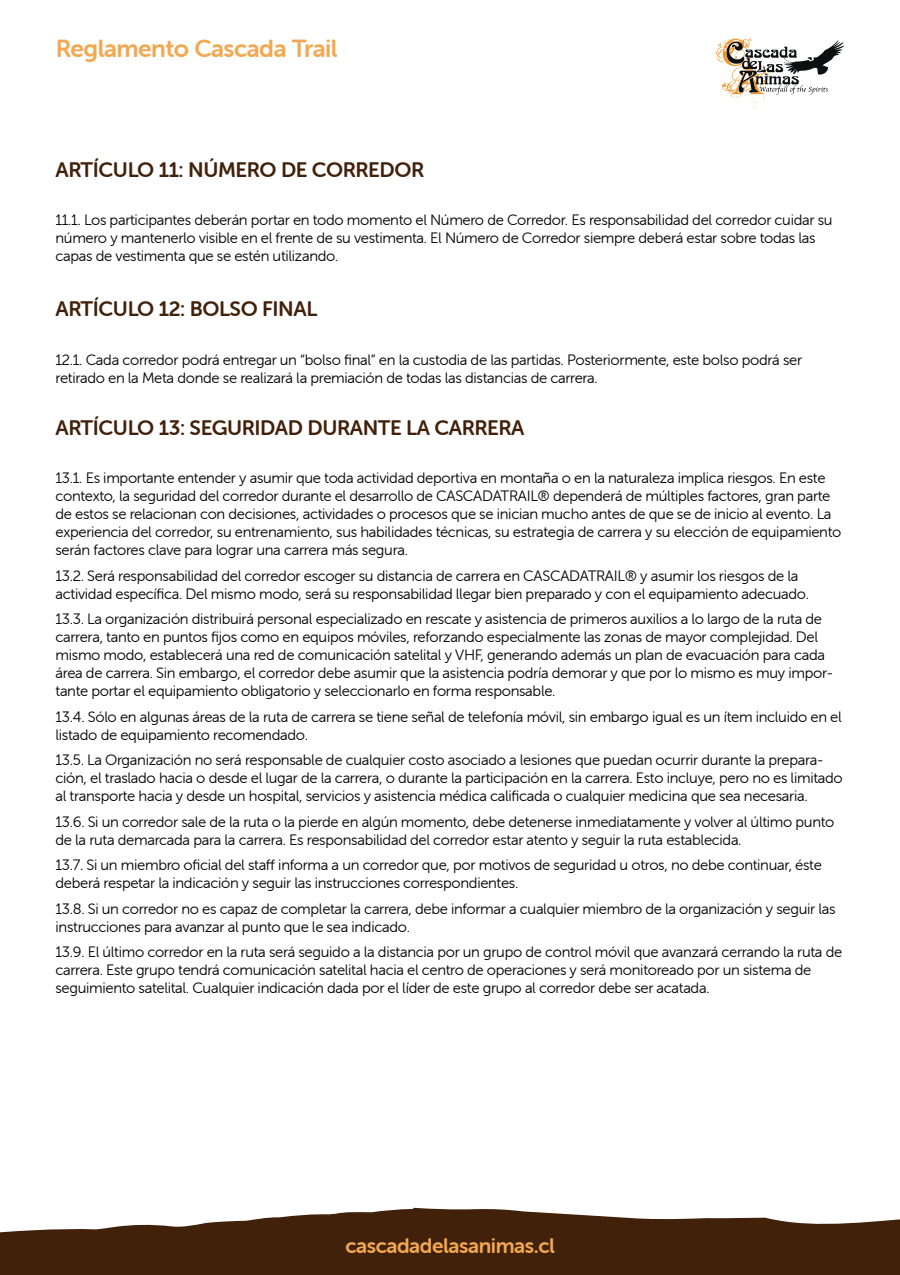
<style>
.page{position:relative;width:900px;height:1275px;background:#fff}
.page>*{position:absolute;margin:0;border:0;box-sizing:border-box;transform-origin:0 0}
.t1{font:24.75px "Museo Sans Rounded 700";letter-spacing:-.02em;color:#f2a852}
.t2{font:21px "Museo Sans Rounded 700";letter-spacing:-.02em;color:#42210b}
.t3{font:21px "Museo Sans Rounded 700";letter-spacing:-.02em;color:#f2a852}
.t4{font:15px/18px "Museo Sans Rounded 300";letter-spacing:-.02em;color:#000}
</style>
<div class="page">
<svg style="left:714px;top:38px;width:130px;height:71px"></svg>
<svg style="left:0;top:1207px;width:900px;height:68px;fill:#42210b"></svg>
<h1 class="t1" style="left:56px;top:35px;width:283px">Reglamento Cascada Trail</h1>
<h2 class="t2" style="left:55px;top:158px;width:370px">ARTÍCULO 11: NÚMERO DE CORREDOR</h2>
<p class="t4" style="left:56px;top:211px;width:779px">11.1. Los participantes deberán portar en todo momento el Número de Corredor. Es responsabilidad del corredor cuidar su número y mantenerlo visible en el frente de su vestimenta. El Número de Corredor siempre deberá estar sobre todas las capas de vestimenta que se estén utilizando.</p>
<h2 class="t2" style="left:56px;top:297px;width:263px">ARTÍCULO 12: BOLSO FINAL</h2>
<p class="t4" style="left:56px;top:351px;width:748px">12.1. Cada corredor podrá entregar un “bolso final” en la custodia de las partidas. Posteriormente, este bolso podrá ser retirado en la Meta donde se realizará la premiación de todas las distancias de carrera.</p>
<h2 class="t2" style="left:56px;top:416px;width:471px">ARTÍCULO 13: SEGURIDAD DURANTE LA CARRERA</h2>
<p class="t4" style="left:56px;top:469px;width:787px">13.1. Es importante entender y asumir que toda actividad deportiva en montaña o en la naturaleza implica riesgos. En este contexto, la seguridad del corredor durante el desarrollo de CASCADATRAIL® dependerá de múltiples factores, gran parte de estos se relacionan con decisiones, actividades o procesos que se inician mucho antes de que se de inicio al evento. La experiencia del corredor, su entrenamiento, sus habilidades técnicas, su estrategia de carrera y su elección de equipamiento serán factores clave para lograr una carrera más segura.</p>
<p class="t4" style="left:56px;top:567px;width:755px">13.2. Será responsabilidad del corredor escoger su distancia de carrera en CASCADATRAIL® y asumir los riesgos de la actividad específica. Del mismo modo, será su responsabilidad llegar bien preparado y con el equipamiento adecuado.</p>
<p class="t4" style="left:56px;top:610px;width:779px">13.3. La organización distribuirá personal especializado en rescate y asistencia de primeros auxilios a lo largo de la ruta de carrera, tanto en puntos fijos como en equipos móviles, reforzando especialmente las zonas de mayor complejidad. Del mismo modo, establecerá una red de comunicación satelital y VHF, generando además un plan de evacuación para cada área de carrera. Sin embargo, el corredor debe asumir que la asistencia podría demorar y que por lo mismo es muy impor&shy;tante portar el equipamiento obligatorio y seleccionarlo en forma responsable.</p>
<p class="t4" style="left:56px;top:708px;width:788px">13.4. Sólo en algunas áreas de la ruta de carrera se tiene señal de telefonía móvil, sin embargo igual es un ítem incluido en el listado de equipamiento recomendado.</p>
<p class="t4" style="left:56px;top:751px;width:789px">13.5. La Organización no será responsable de cualquier costo asociado a lesiones que puedan ocurrir durante la prepara&shy;ción, el traslado hacia o desde el lugar de la carrera, o durante la participación en la carrera. Esto incluye, pero no es limitado al transporte hacia y desde un hospital, servicios y asistencia médica calificada o cualquier medicina que sea necesaria.</p>
<p class="t4" style="left:56px;top:813px;width:780px">13.6. Si un corredor sale de la ruta o la pierde en algún momento, debe detenerse inmediatamente y volver al último punto de la ruta demarcada para la carrera. Es responsabilidad del corredor estar atento y seguir la ruta establecida.</p>
<p class="t4" style="left:56px;top:856px;width:768px">13.7. Si un miembro oficial del staff informa a un corredor que, por motivos de seguridad u otros, no debe continuar, éste deberá respetar la indicación y seguir las instrucciones correspondientes.</p>
<p class="t4" style="left:56px;top:900px;width:782px">13.8. Si un corredor no es capaz de completar la carrera, debe informar a cualquier miembro de la organización y seguir las instrucciones para avanzar al punto que le sea indicado.</p>
<p class="t4" style="left:56px;top:943px;width:788px">13.9. El último corredor en la ruta será seguido a la distancia por un grupo de control móvil que avanzará cerrando la ruta de carrera. Este grupo tendrá comunicación satelital hacia el centro de operaciones y será monitoreado por un sistema de seguimiento satelital. Cualquier indicación dada por el líder de este grupo al corredor debe ser acatada.</p>
<h2 class="t3" style="left:345px;top:1234px;width:211px">cascadadelasanimas.cl</h2>
</div>
